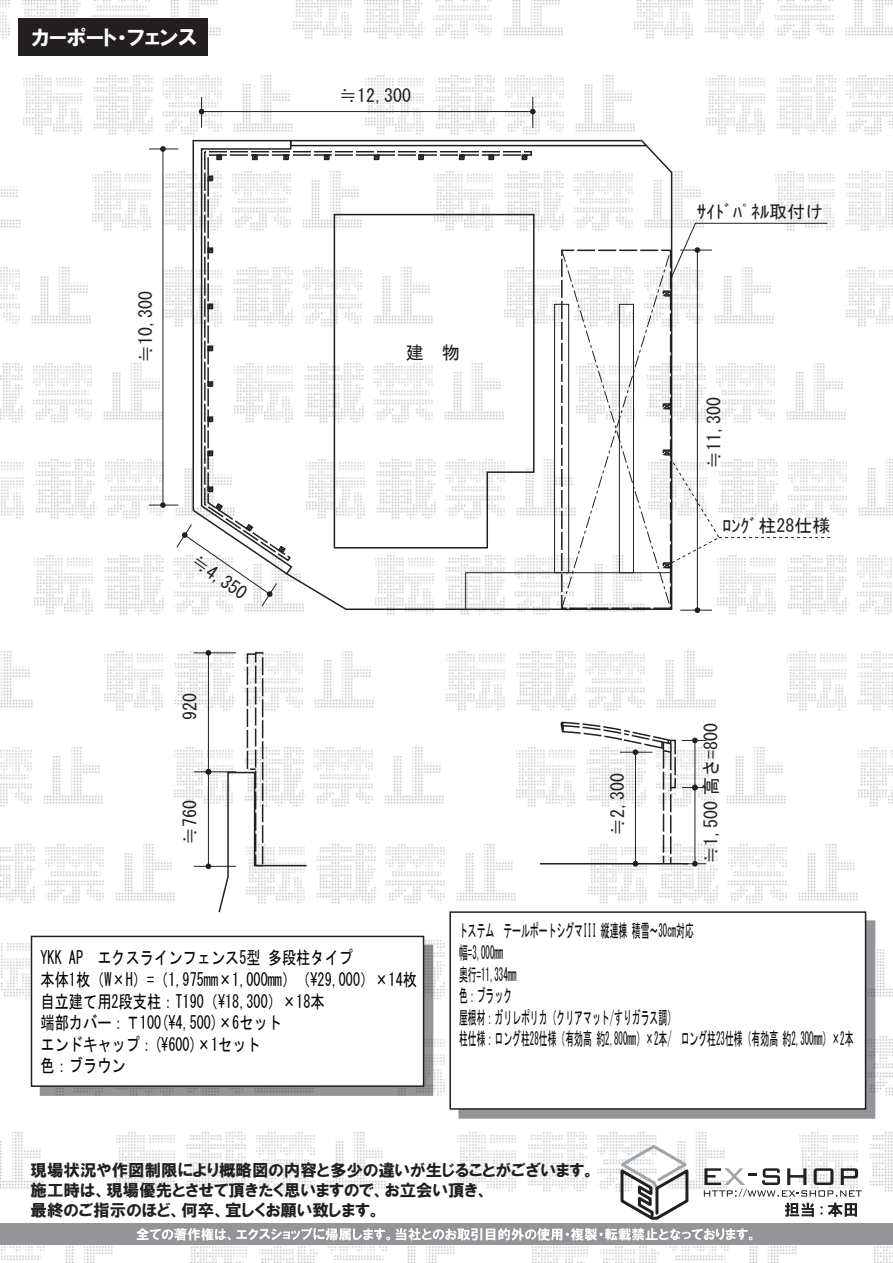
<style>
.page{position:relative;width:893px;height:1263px;background:#fff}
.page>*{position:absolute;margin:0;border:0;box-sizing:border-box;transform-origin:0 0}
.t1{font:21px "HGP Soei Kakugothic UB";color:#fff}
.t2{font:18px/21.6px "MS Gothic";color:#030303;scale:.79 1}
.t3{font:18px/21.6px "MS Gothic";color:#030303;scale:.49 1}
.t4{font:18px "MS Gothic";color:#231f20}
.t5{font:16.5px/19.8px "HGP Soei Kakugothic UB";color:#231f20}
</style>
<div class="page">
<img style="left:0;top:0;width:221px;height:39px">
<img style="left:293px;top:0;width:270px;height:39px">
<img style="left:635px;top:0;width:258px;height:39px">
<img style="left:24px;top:75px;width:270px;height:60px">
<img style="left:365px;top:75px;width:270px;height:60px">
<img style="left:707px;top:75px;width:186px;height:60px">
<img style="left:93px;top:171px;width:55px;height:60px">
<img style="left:0;top:186px;width:21px;height:42px">
<img style="left:832px;top:171px;width:61px;height:60px">
<img style="left:0;top:267px;width:91px;height:57px">
<img style="left:846px;top:267px;width:47px;height:60px">
<img style="left:0;top:363px;width:149px;height:60px">
<img style="left:832px;top:378px;width:14px;height:42px">
<img style="left:1px;top:459px;width:148px;height:60px">
<img style="left:833px;top:459px;width:60px;height:57px">
<img style="left:34px;top:555px;width:172px;height:60px">
<img style="left:387px;top:613px;width:160px;height:2px">
<img style="left:729px;top:555px;width:163px;height:60px">
<img style="left:105px;top:651px;width:269px;height:61px">
<img style="left:0;top:651px;width:33px;height:57px">
<img style="left:446px;top:651px;width:270px;height:60px">
<img style="left:788px;top:651px;width:105px;height:60px">
<img style="left:0;top:747px;width:103px;height:60px">
<img style="left:175px;top:745px;width:269px;height:63px">
<img style="left:858px;top:747px;width:35px;height:60px">
<img style="left:516px;top:745px;width:270px;height:63px">
<img style="left:0;top:844px;width:175px;height:60px">
<img style="left:316px;top:844px;width:200px;height:60px">
<img style="left:588px;top:841px;width:270px;height:63px">
<img style="left:1px;top:937px;width:30px;height:63px">
<img style="left:424px;top:937px;width:23px;height:63px">
<img style="left:875px;top:937px;width:18px;height:63px">
<img style="left:433px;top:1033px;width:12px;height:63px">
<img style="left:875px;top:1033px;width:18px;height:63px">
<img style="left:0;top:1132px;width:44px;height:57px">
<img style="left:116px;top:1132px;width:270px;height:60px">
<img style="left:799px;top:1132px;width:94px;height:60px">
<img style="left:458px;top:1132px;width:267px;height:60px">
<img style="left:1px;top:1246px;width:112px;height:17px">
<img style="left:191px;top:1246px;width:264px;height:17px">
<img style="left:874px;top:1246px;width:19px;height:17px">
<img style="left:532px;top:1246px;width:265px;height:17px">
<hr style="left:540px;top:863px;width:148px;height:1px;background:#231f20">
<div style="left:670px;top:740px;width:6px;height:48px;border:2px dashed #231f20"></div>
<svg style="left:217px;top:771px;width:91px;height:142px"></svg>
<div style="left:255px;top:652px;width:8px;height:214px;border:2px dashed #231f20"></div>
<div style="left:247px;top:653px;width:9px;height:117px;border:2px dashed #231f20"></div>
<hr style="left:201px;top:97px;width:1px;height:31px;background:#231f20">
<hr style="left:532px;top:97px;width:1px;height:31px;background:#231f20">
<hr style="left:202px;top:111px;width:331px;height:1px;background:#231f20">
<svg style="left:530px;top:109px;width:6px;height:5px"></svg>
<svg style="left:199px;top:109px;width:5px;height:5px"></svg>
<hr style="left:694px;top:788px;width:1px;height:76px;background:#231f20">
<svg style="left:682px;top:861px;width:24px;height:5px"></svg>
<hr style="left:694px;top:740px;width:1px;height:48px;background:#231f20">
<svg style="left:682px;top:785px;width:24px;height:5px"></svg>
<svg style="left:682px;top:738px;width:24px;height:5px"></svg>
<svg style="left:560px;top:721px;width:113px;height:145px"></svg>
<hr style="left:194px;top:652px;width:42px;height:1px;background:#231f20">
<hr style="left:194px;top:771px;width:42px;height:1px;background:#231f20">
<hr style="left:194px;top:866px;width:42px;height:1px;background:#231f20">
<hr style="left:208px;top:772px;width:1px;height:94px;background:#231f20">
<svg style="left:206px;top:863px;width:5px;height:6px"></svg>
<hr style="left:208px;top:653px;width:1px;height:119px;background:#231f20">
<svg style="left:206px;top:769px;width:5px;height:6px"></svg>
<svg style="left:206px;top:650px;width:5px;height:6px"></svg>
<svg style="left:616px;top:1143px;width:75px;height:77px"></svg>
<div style="left:459px;top:921px;width:415px;height:197px;background:#939598"></div>
<div style="left:458px;top:920px;width:417px;height:199px;border:2px solid #939598"></div>
<div style="left:450px;top:912px;width:416px;height:197px;background:#fff"></div>
<div style="left:449px;top:911px;width:417px;height:199px;border:2px solid #231f20"></div>
<div style="left:40px;top:945px;width:393px;height:150px;background:#939598"></div>
<div style="left:40px;top:945px;width:393px;height:151px;border:2px solid #939598"></div>
<div style="left:32px;top:936px;width:392px;height:150px;background:#fff"></div>
<div style="left:31px;top:936px;width:393px;height:151px;border:2px solid #231f20"></div>
<div style="left:18px;top:18px;width:189px;height:38px;background:#231f20"></div>
<div style="left:0;top:1223px;width:893px;height:22px;background:#939598"></div>
<svg style="left:136px;top:1228px;width:254px;height:12px"></svg>
<svg style="left:396px;top:1228px;width:356px;height:12px"></svg>
<svg style="left:704px;top:1168px;width:158px;height:49px"></svg>
<svg style="left:149px;top:139px;width:683px;height:474px"></svg>
<p class="t1" style="left:32px;top:27px;width:166px">カーポート・フェンス</p>
<p class="t4" style="left:137px;top:362px;width:73px;rotate:-90deg">≒10,300</p>
<p class="t4" style="left:198px;top:552px;width:64px;rotate:35deg">≒4,350</p>
<p class="t4" style="left:181px;top:720px;width:28px;rotate:-90deg">920</p>
<p class="t4" style="left:181px;top:845px;width:46px;rotate:-90deg">≒760</p>
<p class="t4" style="left:339px;top:87px;width:73px">≒12,300</p>
<p class="t4" style="left:406px;top:344px;width:55px">建　物</p>
<p class="t4" style="left:697px;top:202px;width:127px">ｻｲﾄﾞﾊﾟﾈﾙ取付け</p>
<p class="t4" style="left:705px;top:469px;width:73px;rotate:-90deg">≒11,300</p>
<p class="t4" style="left:723px;top:516px;width:109px">ﾛﾝｸﾞ柱28仕様</p>
<p class="t4" style="left:609px;top:836px;width:64px;rotate:-90deg">≒2,300</p>
<p class="t4" style="left:702px;top:864px;width:142px;rotate:-90deg">≒1,500 高さ=800</p>
<p class="t2" style="left:40px;top:947px;width:478px">YKK AP エクスラインフェンス5型 多段柱タイプ<br>本体1枚（W×H）=（1,975mm×1,000mm）（\29,000）×14枚自立建て用2段支柱：T190（\18,300）×18本<br>端部カバー：Ｔ100(\4,500)×6セット<br>エンドキャップ：(\600)×1セット<br>色：ブラウン</p>
<p class="t3" style="left:459px;top:920px;width:807px">トステム テールポートシグマIII 縦連棟 積雪～30cm対応<br>幅=3,000mm<br>奥行=11,334mm<br>色：ブラック<br>屋根材：ガリレポリカ（クリアマット/すりガラス調）<br>柱仕様：ロング柱28仕様（有効高 約2,800mm）×2本/　ロング柱23仕様（有効高 約2,300mm）×2本</p>
<p class="t5" style="left:31px;top:1160px;width:566px">現場状況や作図制限により概略図の内容と多少の違いが生じることがございます。施工時は、現場優先とさせて頂きたく思いますので、お立会い頂き、<br>最終のご指示のほど、何卒、宜しくお願い致します。</p>
</div>
